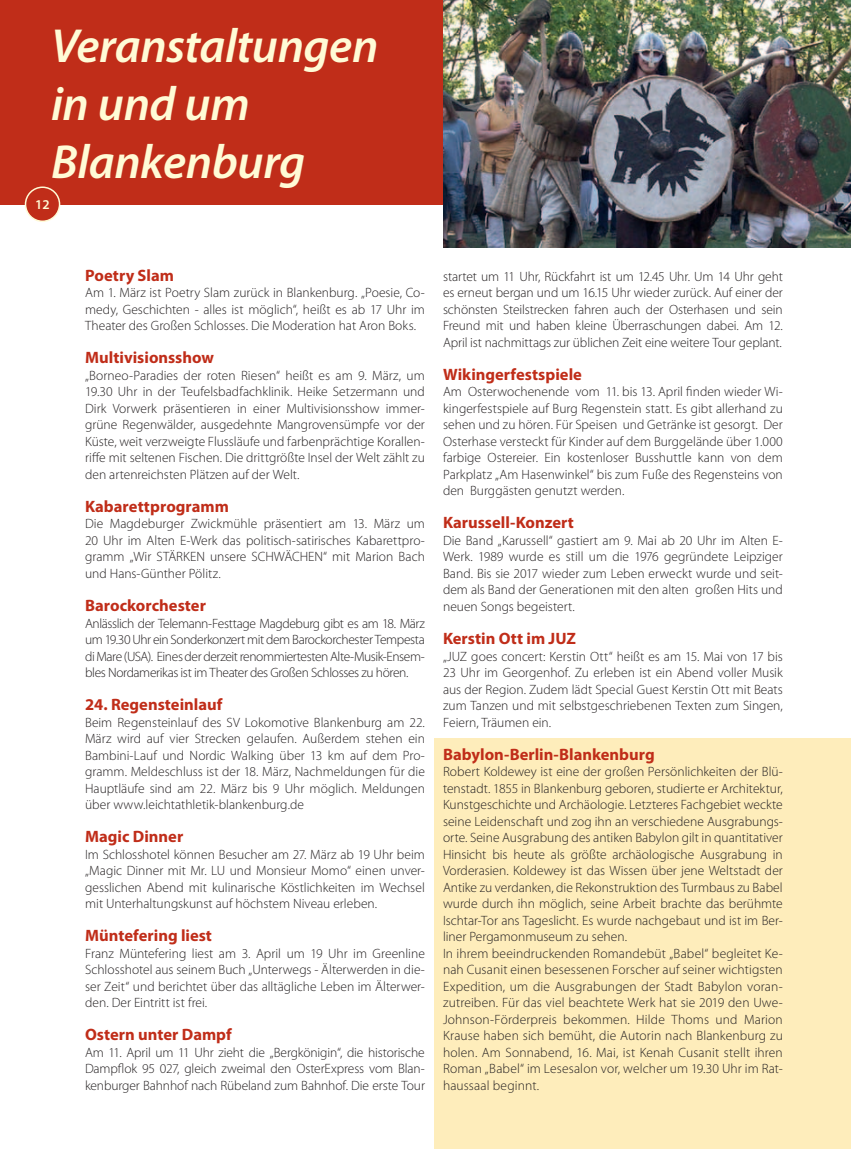
<style>
.page{position:relative;width:851px;height:1149px;background:#fff}
.page>*{position:absolute;margin:0;border:0;box-sizing:border-box;transform-origin:0 0}
.t1{font:italic 600 48px/57.6px "Myriad Pro";letter-spacing:-.01em;color:#fffbd6}
.t2{font:700 16.5px "Myriad Pro";color:#c02d19}
.t3{font:300 13.5px/16.5px "Myriad Pro";color:#231f20;text-align:justify}
.t4{font:600 13.5px "Myriad Pro";color:#fffbd6}
</style>
<div class="page">
<div style="left:0;top:0;width:850px;height:204px;background:#c02d19"></div>
<div style="left:26px;top:187px;width:34px;height:34px;background:#c02d19;border-radius:50%"></div>
<div style="left:25px;top:186px;width:35px;height:36px;border:2px solid #fffbd6;border-radius:50%"></div>
<div style="left:434px;top:738px;width:416px;height:410px;background:#feedbb"></div>
<img style="left:443px;top:0;width:407px;height:248px">
<h1 class="t1" style="left:51px;top:16px;width:329px">Veranstaltungen in und um<br>Blankenburg</h1>
<p class="t4" style="left:35px;top:196px;width:16px">12</p>
<p class="t2" style="left:85px;top:264px;width:90px">Poetry Slam</p>
<p class="t3" style="left:85px;top:284px;width:341px">Am 1. März ist Poetry Slam zurück in Blankenburg. „Poesie, Co&shy;medy, Geschichten - alles ist möglich“, heißt es ab 17 Uhr im Theater des Großen Schlosses. Die Moderation hat Aron Boks.</p>
<p class="t2" style="left:85px;top:347px;width:130px">Multivisionsshow</p>
<p class="t3" style="left:85px;top:367px;width:341px">„Borneo-Paradies der roten Riesen“ heißt es am 9. März, um 19.30 Uhr in der Teufelsbadfachklinik. Heike Setzermann und Dirk Vorwerk präsentieren in einer Multivisionsshow immer&shy;grüne Regenwälder, ausgedehnte Mangrovensümpfe vor der Küste, weit verzweigte Flussläufe und farbenprächtige Korallen&shy;riffe mit seltenen Fischen. Die drittgrößte Insel der Welt zählt zu den artenreichsten Plätzen auf der Welt.</p>
<p class="t2" style="left:85px;top:495px;width:145px">Kabarettprogramm</p>
<p class="t3" style="left:85px;top:515px;width:341px">Die Magdeburger Zwickmühle präsentiert am 13. März um 20 Uhr im Alten E-Werk das politisch-satirisches Kabarettpro&shy;gramm „Wir STÄRKEN unsere SCHWÄCHEN“ mit Marion Bach und Hans-Günther Pölitz.</p>
<p class="t2" style="left:85px;top:594px;width:122px">Barockorchester</p>
<p class="t3" style="left:85px;top:614px;width:341px">Anlässlich der Telemann-Festtage Magdeburg gibt es am 18. März um 19.30 Uhr ein Sonderkonzert mit dem Barockorchester Tempesta di Mare (USA). Eines der derzeit renommiertesten Alte-Musik-Ensem&shy;bles Nordamerikas ist im Theater des Großen Schlosses zu hören.</p>
<p class="t2" style="left:85px;top:693px;width:139px">24. Regensteinlauf</p>
<p class="t3" style="left:85px;top:713px;width:341px">Beim Regensteinlauf des SV Lokomotive Blankenburg am 22.<br>März wird auf vier Strecken gelaufen. Außerdem stehen ein Bambini-Lauf und Nordic Walking über 13 km auf dem Pro&shy;gramm. Meldeschluss ist der 18. März, Nachmeldungen für die Hauptläufe sind am 22. März bis 9 Uhr möglich. Meldungen über www.leichtathletik-blankenburg.de</p>
<p class="t2" style="left:85px;top:825px;width:100px">Magic Dinner</p>
<p class="t3" style="left:85px;top:845px;width:341px">Im Schlosshotel können Besucher am 27. März ab 19 Uhr beim „Magic Dinner mit Mr. LU und Monsieur Momo“ einen unver&shy;gesslichen Abend mit kulinarische Köstlichkeiten im Wechsel mit Unterhaltungskunst auf höchstem Niveau erleben.</p>
<p class="t2" style="left:85px;top:924px;width:128px">Müntefering liest</p>
<p class="t3" style="left:85px;top:944px;width:341px">Franz Müntefering liest am 3. April um 19 Uhr im Greenline Schlosshotel aus seinem Buch „Unterwegs - Älterwerden in die&shy;ser Zeit“ und berichtet über das alltägliche Leben im Älterwer&shy;den. Der Eintritt ist frei.</p>
<p class="t2" style="left:85px;top:1023px;width:148px">Ostern unter Dampf</p>
<p class="t3" style="left:85px;top:1043px;width:341px">Am 11. April um 11 Uhr zieht die „Bergkönigin“, die historische Dampflok 95 027, gleich zweimal den OsterExpress vom Blan&shy;kenburger Bahnhof nach Rübeland zum Bahnhof. Die erste Tour</p>
<p class="t3" style="left:443px;top:268px;width:341px">startet um 11 Uhr, Rückfahrt ist um 12.45 Uhr. Um 14 Uhr geht es erneut bergan und um 16.15 Uhr wieder zurück. Auf einer der schönsten Steilstrecken fahren auch der Osterhasen und sein Freund mit und haben kleine Überraschungen dabei. Am 12.<br>April ist nachmittags zur üblichen Zeit eine weitere Tour geplant.</p>
<p class="t2" style="left:443px;top:363px;width:140px">Wikingerfestspiele</p>
<p class="t3" style="left:443px;top:383px;width:341px">Am Osterwochenende vom 11. bis 13. April finden wieder Wi&shy;kingerfestspiele auf Burg Regenstein statt. Es gibt allerhand zu sehen und zu hören. Für Speisen und Getränke ist gesorgt. Der Osterhase versteckt für Kinder auf dem Burggelände über 1.000 farbige Ostereier. Ein kostenloser Busshuttle kann von dem Parkplatz „Am Hasenwinkel“ bis zum Fuße des Regensteins von den Burggästen genutzt werden.</p>
<p class="t2" style="left:443px;top:512px;width:132px">Karussell-Konzert</p>
<p class="t3" style="left:443px;top:532px;width:341px">Die Band „Karussell“ gastiert am 9. Mai ab 20 Uhr im Alten E-Werk. 1989 wurde es still um die 1976 gegründete Leipziger Band. Bis sie 2017 wieder zum Leben erweckt wurde und seit&shy;dem als Band der Generationen mit den alten großen Hits und neuen Songs begeistert.</p>
<p class="t2" style="left:443px;top:627px;width:134px">Kerstin Ott im JUZ</p>
<p class="t3" style="left:443px;top:647px;width:341px">„JUZ goes concert: Kerstin Ott“ heißt es am 15. Mai von 17 bis 23 Uhr im Georgenhof. Zu erleben ist ein Abend voller Musik aus der Region. Zudem lädt Special Guest Kerstin Ott mit Beats zum Tanzen und mit selbstgeschriebenen Texten zum Singen, Feiern, Träumen ein.</p>
<p class="t2" style="left:443px;top:743px;width:213px">Babylon-Berlin-Blankenburg</p>
<p class="t3" style="left:443px;top:763px;width:341px;text-align:left">Robert Koldewey ist eine der großen Persönlichkeiten der Blü&shy;tenstadt. 1855 in Blankenburg geboren, studierte er Architektur, Kunstgeschichte und Archäologie. Letzteres Fachgebiet weckte seine Leidenschaft und zog ihn an verschiedene Ausgrabungs&shy;orte. Seine Ausgrabung des antiken Babylon gilt in quantitativer Hinsicht bis heute als größte archäologische Ausgrabung in Vorderasien. Koldewey ist das Wissen über jene Weltstadt der Antike zu verdanken, die Rekonstruktion des Turmbaus zu Babel wurde durch ihn möglich, seine Arbeit brachte das berühmte Ischtar-Tor ans Tageslicht. Es wurde nachgebaut und ist im Ber&shy;liner Pergamonmuseum zu sehen.<br>In ihrem beeindruckenden Romandebüt „Babel“ begleitet Ke&shy;nah Cusanit einen besessenen Forscher auf seiner wichtigsten Expedition, um die Ausgrabungen der Stadt Babylon voran&shy;zutreiben. Für das viel beachtete Werk hat sie 2019 den Uwe-Johnson-Förderpreis bekommen. Hilde Thoms und Marion Krause haben sich bemüht, die Autorin nach Blankenburg zu holen. Am Sonnabend, 16. Mai, ist Kenah Cusanit stellt ihren Roman „Babel“ im Lesesalon vor, welcher um 19.30 Uhr im Rat&shy;haussaal beginnt.</p>
</div>
